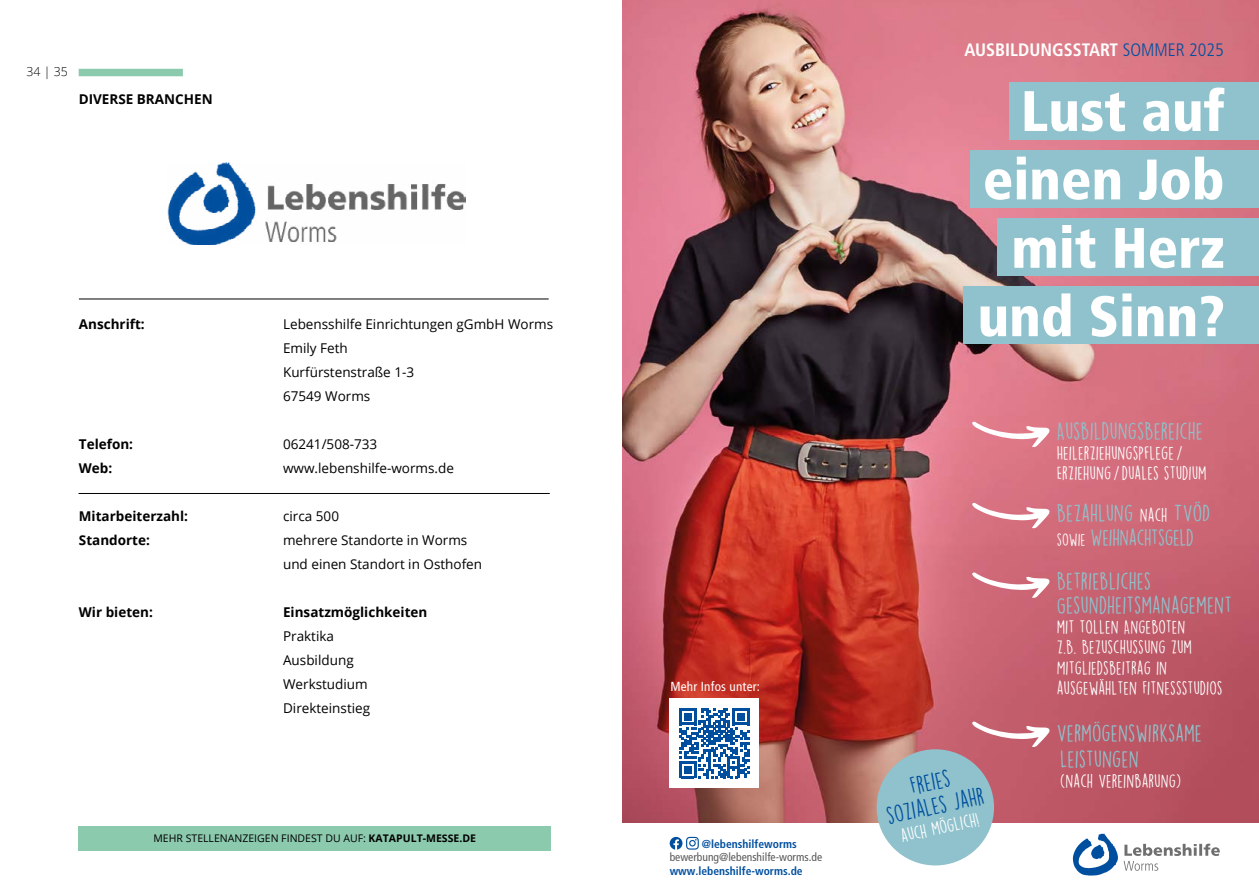
<style>
.page{position:relative;width:1259px;height:893px;background:#fff}
.page>*{position:absolute;margin:0;border:0;box-sizing:border-box;transform-origin:0 0}
.t1{font:900 condensed 57px/68.4px "Frutiger LT Std";color:#fff;text-align:right}
.t2{font:22.05px/24.2px "DK Lemon Yellow Sun";color:#004f9f;text-align:center}
.t3{font:21.75px/24.2px "DK Lemon Yellow Sun";color:#8fc2cc}
.t4{font:20.7px "DK Lemon Yellow Sun";letter-spacing:-.02em;color:#8fc2cc}
.t5{font:700 condensed 18px "Frutiger LT Std";color:#fff}
.t6{font:17.1px/20.2px "DK Lemon Yellow Sun";color:#fff}
.t7{font:13.5px/24px "Open Sans";color:#000}
.t8{font:700 13.5px "Open Sans";color:#000}
.t9{font:condensed 13.05px "Frutiger LT Std";letter-spacing:.02em;color:#fff}
.t10{font:300 12.3px "Open Sans";color:#000}
.t11{font:700 condensed 11.55px "Frutiger LT Std";color:#004f9f}
.t12{font:condensed 11.55px "Frutiger LT Std";color:#575756}
.t13{font:10.5px "Open Sans";color:#000}
.s1{font-weight:700}
.s2{font-weight:300;color:#004f9f}
.s3{font-size:17.1px;color:#fff}
.s4{font-size:15.6px;color:#fff}
</style>
<div class="page">
<div style="left:79px;top:69px;width:104px;height:7px;background:#8ccaae"></div>
<hr style="left:79px;top:299px;width:470px;height:1px;background:#000">
<img style="left:168px;top:163px;width:298px;height:81px">
<hr style="left:78px;top:493px;width:472px;height:1px;background:#000">
<div style="left:79px;top:826px;width:472px;height:24px;background:#8ccaae"></div>
<img style="left:622px;top:0;width:637px;height:823px">
<div style="left:1009px;top:83px;width:250px;height:57px;background:#8fc2cc"></div>
<div style="left:970px;top:151px;width:289px;height:57px;background:#8fc2cc"></div>
<div style="left:998px;top:219px;width:261px;height:57px;background:#8fc2cc"></div>
<div style="left:963px;top:286px;width:296px;height:58px;background:#8fc2cc"></div>
<svg style="left:1072px;top:833px;width:147px;height:43px"></svg>
<svg style="left:669px;top:837px;width:30px;height:13px"></svg>
<div style="left:669px;top:699px;width:90px;height:89px;background:#fff"></div>
<svg style="left:679px;top:708px;width:70px;height:70px"></svg>
<svg style="left:972px;top:503px;width:79px;height:26px"></svg>
<svg style="left:972px;top:422px;width:79px;height:26px"></svg>
<svg style="left:972px;top:572px;width:79px;height:26px"></svg>
<svg style="left:972px;top:721px;width:79px;height:26px"></svg>
<div style="left:876px;top:749px;width:118px;height:116px;background:#8fc2cc;border-radius:50%"></div>
<p class="t10" style="left:27px;top:63px;width:43px">34 | 35</p>
<p class="t8" style="left:79px;top:89px;width:135px">DIVERSE BRANCHEN</p>
<p class="t8" style="left:79px;top:315px;width:67px">Anschrift:</p>
<p class="t7" style="left:283px;top:312px;width:272px">Lebensshilfe Einrichtungen gGmbH Worms<br>Emily Feth<br>Kurfürstenstraße 1-3<br>67549 Worms</p>
<p class="t8" style="left:79px;top:435px;width:56px">Telefon:</p>
<p class="t7" style="left:283px;top:432px;width:96px">06241/508-733</p>
<p class="t8" style="left:79px;top:459px;width:35px">Web:</p>
<p class="t7" style="left:283px;top:456px;width:172px">www.lebenshilfe-worms.de</p>
<p class="t8" style="left:79px;top:507px;width:111px">Mitarbeiterzahl:</p>
<p class="t7" style="left:283px;top:504px;width:57px">circa 500</p>
<p class="t8" style="left:79px;top:531px;width:73px">Standorte:</p>
<p class="t7" style="left:283px;top:528px;width:201px">mehrere Standorte in Worms und einen Standort in Osthofen</p>
<p class="t8" style="left:79px;top:603px;width:76px">Wir bieten:</p>
<p class="t8" style="left:283px;top:603px;width:146px">Einsatzmöglichkeiten</p>
<p class="t7" style="left:283px;top:624px;width:89px">Praktika<br>Ausbildung<br>Werkstudium<br>Direkteinstieg</p>
<p class="t13" style="left:153px;top:831px;width:324px">MEHR STELLENANZEIGEN FINDEST DU AUF: <span class="s1">KATAPULT-MESSE.DE</span></p>
<p class="t9" style="left:670px;top:679px;width:91px">Mehr Infos unter:</p>
<p class="t11" style="left:702px;top:837px;width:96px">@lebenshilfeworms</p>
<p class="t12" style="left:669px;top:851px;width:154px">bewerbung@lebenshilfe-worms.de</p>
<p class="t11" style="left:669px;top:864px;width:135px">www.lebenshilfe-worms.de</p>
<h3 class="t5" style="left:964px;top:39px;width:260px">AUSBILDUNGSSTART <span class="s2">SOMMER 2025</span></h3>
<h1 class="t1" style="left:977px;top:77px;width:249px">Lust auf einen Job mit Herz und Sinn?</h1>
<h3 class="t3" style="left:1056px;top:419px;width:148px">AUSBILDUNGSBEREICHE</h3>
<p class="t6" style="left:1056px;top:443px;width:151px">HEILERZIEHUNGSPFLEGE/<br>ERZIEHUNG /DUALES STUDIUM</p>
<h2 class="t2" style="left:879px;top:780px;width:100px;rotate:-12deg">FREIES<br>SOZIALES JAHR</h2>
<p class="t6" style="left:899px;top:826px;width:81px;rotate:-12deg">AUCH MÖGLICH!</p>
<h3 class="t3" style="left:1056px;top:501px;width:155px">BEZAHLUNG <span class="s3">NACH</span> TVÖD</h3>
<h3 class="t4" style="left:1056px;top:525px;width:139px"><span class="s4">SOWIE</span> WEIHNACHTSGELD</h3>
<h3 class="t3" style="left:1056px;top:569px;width:177px">BETRIEBLICHES<br>GESUNDHEITSMANAGEMENT</h3>
<p class="t6" style="left:1056px;top:617px;width:167px">MIT TOLLEN ANGEBOTEN<br>Z.B. BEZUSCHUSSUNG ZUM<br>MITGLIEDSBEITRAG IN<br>AUSGEWÄHLTEN FITNESSSTUDIOS</p>
<h3 class="t3" style="left:1056px;top:720px;width:147px;line-height:26.1px">VERMÖGENSWIRKSAME<br>LEISTUNGEN</h3>
<p class="t6" style="left:1060px;top:771px;width:122px">(NACH VEREINBARUNG)</p>
</div>
